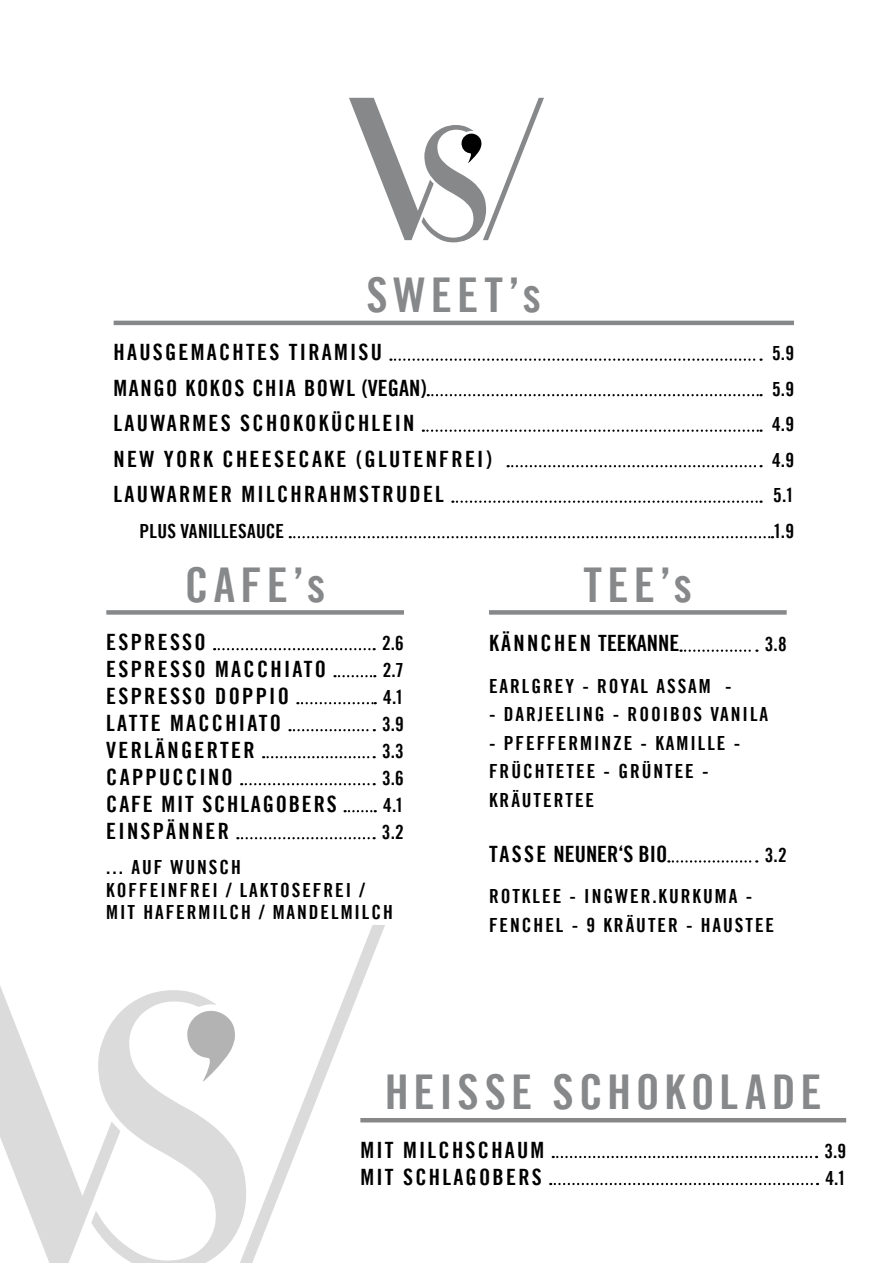
<style>
.page{position:relative;width:893px;height:1263px;background:#fff}
.page>*{position:absolute;margin:0;border:0;box-sizing:border-box;transform-origin:0 0}
.t1{font:48px "Trade Gothic Bold Cond Twenty";letter-spacing:.105em;color:#87888a}
.t2{font:22.5px "Trade Gothic Bold Cond Twenty";letter-spacing:.1em;color:#000}
.t3{font:22.5px "Trade Gothic Bold Cond Twenty";letter-spacing:.07em;color:#000}
.t4{font:22.5px "Trade Gothic Bold Cond Twenty";letter-spacing:.08em;color:#000}
.t5{font:22.5px "Trade Gothic Bold Cond Twenty";letter-spacing:.05em;color:#000}
.t6{font:22.5px "Trade Gothic Bold Cond Twenty";color:#000}
.t7{font:19.5px/28.5px "Trade Gothic Bold Cond Twenty";letter-spacing:.1em;color:#000}
.t8{font:19.5px "Trade Gothic Bold Cond Twenty";letter-spacing:.015em;color:#000}
</style>
<div class="page">
<svg style="left:349px;top:98px;width:195px;height:144px"></svg>
<div style="left:106px;top:610px;width:298px;height:5px;background:#87888a"></div>
<svg style="left:214px;top:648px;width:161px;height:2px"></svg>
<svg style="left:335px;top:675px;width:40px;height:2px"></svg>
<svg style="left:297px;top:702px;width:79px;height:2px"></svg>
<svg style="left:289px;top:729px;width:86px;height:2px"></svg>
<svg style="left:263px;top:756px;width:112px;height:2px"></svg>
<svg style="left:241px;top:783px;width:134px;height:2px"></svg>
<svg style="left:345px;top:810px;width:31px;height:2px"></svg>
<svg style="left:237px;top:837px;width:138px;height:2px"></svg>
<div style="left:489px;top:610px;width:298px;height:5px;background:#87888a"></div>
<svg style="left:681px;top:649px;width:76px;height:3px"></svg>
<svg style="left:668px;top:860px;width:89px;height:2px"></svg>
<hr style="left:360px;top:1118px;width:486px;height:4px;background:#87888a">
<svg style="left:553px;top:1156px;width:264px;height:2px"></svg>
<svg style="left:550px;top:1183px;width:268px;height:2px"></svg>
<svg style="left:246px;top:925px;width:139px;height:338px"></svg>
<svg style="left:0;top:986px;width:246px;height:277px"></svg>
<hr style="left:114px;top:321px;width:680px;height:4px;background:#87888a">
<svg style="left:390px;top:358px;width:372px;height:3px"></svg>
<svg style="left:428px;top:394px;width:334px;height:2px"></svg>
<svg style="left:423px;top:429px;width:339px;height:3px"></svg>
<svg style="left:508px;top:465px;width:254px;height:2px"></svg>
<svg style="left:452px;top:500px;width:310px;height:3px"></svg>
<svg style="left:290px;top:536px;width:483px;height:2px"></svg>
<h1 class="t1" style="left:366px;top:266px;width:176px">SWEET’s</h1>
<p class="t2" style="left:114px;top:339px;width:270px">HAUSGEMACHTES TIRAMISU</p>
<p class="t7" style="left:772px;top:339px;width:23px">5.9</p>
<p class="t3" style="left:114px;top:374px;width:314px">MANGO KOKOS CHIA BOWL (VEGAN)</p>
<p class="t7" style="left:772px;top:375px;width:23px">5.9</p>
<p class="t2" style="left:114px;top:410px;width:302px">LAUWARMES SCHOKOKÜCHLEIN</p>
<p class="t7" style="left:772px;top:410px;width:23px">4.9</p>
<p class="t2" style="left:114px;top:445px;width:380px">NEW YORK CHEESECAKE (GLUTENFREI)</p>
<p class="t7" style="left:772px;top:446px;width:23px">4.9</p>
<p class="t2" style="left:114px;top:481px;width:332px">LAUWARMER MILCHRAHMSTRUDEL</p>
<p class="t7" style="left:773px;top:481px;width:22px">5.1</p>
<p class="t8" style="left:140px;top:519px;width:146px">PLUS VANILLESAUCE</p>
<p class="t7" style="left:773px;top:517px;width:22px">1.9</p>
<h1 class="t1" style="left:185px;top:555px;width:142px">CAFE’s</h1>
<p class="t2" style="left:106px;top:628px;width:101px">ESPRESSO</p>
<p class="t7" style="left:382px;top:628px;width:23px">2.6</p>
<p class="t2" style="left:106px;top:655px;width:221px">ESPRESSO MACCHIATO</p>
<p class="t7" style="left:383px;top:655px;width:23px">2.7</p>
<p class="t2" style="left:106px;top:682px;width:184px">ESPRESSO DOPPIO</p>
<p class="t7" style="left:383px;top:682px;width:22px">4.1</p>
<p class="t2" style="left:106px;top:709px;width:176px">LATTE MACCHIATO</p>
<p class="t7" style="left:382px;top:709px;width:23px">3.9</p>
<p class="t2" style="left:106px;top:736px;width:150px">VERLÄNGERTER</p>
<p class="t7" style="left:382px;top:736px;width:23px">3.3</p>
<p class="t2" style="left:106px;top:763px;width:128px">CAPPUCCINO</p>
<p class="t7" style="left:382px;top:763px;width:23px">3.6</p>
<p class="t4" style="left:106px;top:790px;width:232px">CAFE MIT SCHLAGOBERS</p>
<p class="t7" style="left:383px;top:790px;width:22px">4.1</p>
<p class="t2" style="left:106px;top:817px;width:124px">EINSPÄNNER</p>
<p class="t7" style="left:382px;top:817px;width:23px">3.2</p>
<p class="t7" style="left:106px;top:856px;width:288px;line-height:22.5px">... AUF WUNSCH<br>KOFFEINFREI / LAKTOSEFREI /<br>MIT HAFERMILCH / MANDELMILCH</p>
<h1 class="t1" style="left:583px;top:555px;width:110px">TEE’s</h1>
<p class="t5" style="left:489px;top:630px;width:192px">KÄNNCHEN TEEKANNE</p>
<p class="t7" style="left:765px;top:630px;width:23px">3.8</p>
<p class="t7" style="left:489px;top:671px;width:244px">EARLGREY - ROYAL ASSAM -</p>
<p class="t7" style="left:489px;top:700px;width:281px">- DARJEELING - ROOIBOS VANILA</p>
<p class="t7" style="left:489px;top:728px;width:253px">- PFEFFERMINZE - KAMILLE -<br>FRÜCHTETEE - GRÜNTEE -<br>KRÄUTERTEE</p>
<p class="t6" style="left:489px;top:840px;width:180px">TASSE NEUNER‘S BIO</p>
<p class="t7" style="left:765px;top:841px;width:23px">3.2</p>
<p class="t7" style="left:489px;top:882px;width:287px">ROTKLEE - INGWER.KURKUMA -<br>FENCHEL - 9 KRÄUTER - HAUSTEE</p>
<h1 class="t1" style="left:385px;top:1063px;width:438px">HEISSE SCHOKOLADE</h1>
<p class="t2" style="left:360px;top:1136px;width:185px">MIT MILCHSCHAUM</p>
<p class="t7" style="left:824px;top:1136px;width:23px">3.9</p>
<p class="t2" style="left:360px;top:1163px;width:183px">MIT SCHLAGOBERS</p>
<p class="t7" style="left:825px;top:1163px;width:22px">4.1</p>
</div>
